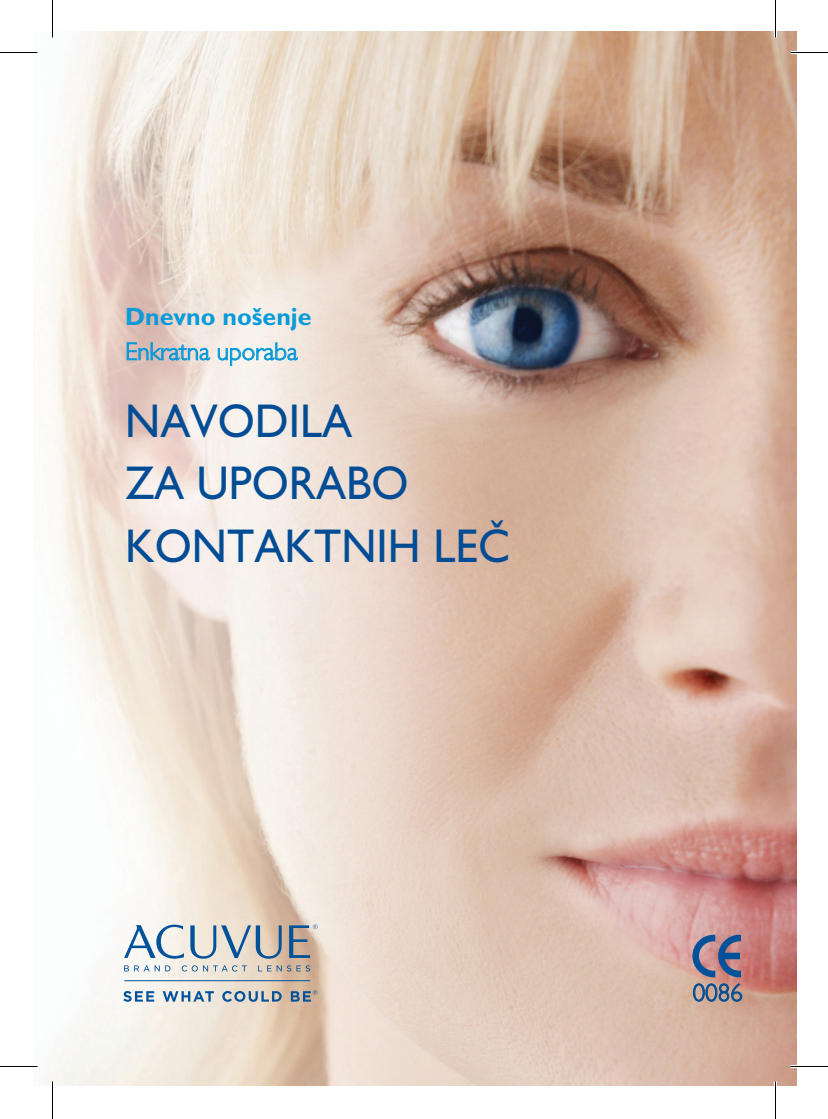
<style>
.page{position:relative;width:828px;height:1119px;background:#fff}
.page>*{position:absolute;margin:0;border:0;box-sizing:border-box;transform-origin:0 0}
.t1{font:47.5px/62.5px "Gill Sans";color:#014d95;scale:.95 1}
.t2{font:300 25px "Gill Sans";color:#089ad9}
.t3{font:700 25px "Gill Sans";color:#089ad9}
.t4{font:300 25px "Gill Sans";color:#014d95}
</style>
<div class="page">
<img style="left:45px;top:31px;width:752px;height:1054px">
<svg style="left:126px;top:342px;width:85px;height:19px;background:#9ebbca"></svg>
<svg style="left:217px;top:342px;width:81px;height:24px;background:#bcdae4"></svg>
<svg style="left:692px;top:934px;width:50px;height:68px;background:#877f92"></svg>
<hr style="left:124px;top:980px;width:186px;height:1px;background:#01529a">
<svg style="left:124px;top:965px;width:46px;height:6px"></svg>
<svg style="left:182px;top:965px;width:65px;height:6px"></svg>
<svg style="left:258px;top:965px;width:13px;height:6px"></svg>
<svg style="left:277px;top:965px;width:33px;height:6px"></svg>
<svg style="left:289px;top:924px;width:29px;height:33px"></svg>
<svg style="left:124px;top:924px;width:60px;height:34px"></svg>
<svg style="left:190px;top:925px;width:92px;height:33px;background:#b1babe"></svg>
<svg style="left:123px;top:990px;width:31px;height:11px"></svg>
<svg style="left:163px;top:991px;width:51px;height:10px"></svg>
<svg style="left:222px;top:990px;width:60px;height:11px"></svg>
<svg style="left:291px;top:989px;width:27px;height:12px"></svg>
<hr style="left:790px;top:51px;width:38px;height:3px;background:#fff">
<hr style="left:790px;top:1064px;width:38px;height:3px;background:#fff">
<hr style="left:51px;top:0;width:3px;height:37px;background:#fff">
<hr style="left:51px;top:1081px;width:3px;height:37px;background:#fff">
<hr style="left:774px;top:0;width:3px;height:37px;background:#fff">
<hr style="left:774px;top:1081px;width:3px;height:37px;background:#fff">
<hr style="left:0;top:52px;width:38px;height:1px;background:#000">
<hr style="left:790px;top:52px;width:38px;height:1px;background:#000">
<hr style="left:0;top:1065px;width:38px;height:1px;background:#000">
<hr style="left:790px;top:1065px;width:38px;height:1px;background:#000">
<hr style="left:52px;top:0;width:1px;height:37px;background:#000">
<hr style="left:52px;top:1081px;width:1px;height:37px;background:#000">
<hr style="left:775px;top:0;width:1px;height:37px;background:#000">
<hr style="left:775px;top:1081px;width:1px;height:37px;background:#000">
<p class="t3" style="left:125px;top:301px;width:188px">Dnevno noøenje</p>
<p class="t2" style="left:125px;top:337px;width:174px">Enkratna uporaba</p>
<p class="t1" style="left:125px;top:389px;width:406px">NAVODILA<br>ZA UPORABO<br>KONTAKTNIH LEŒ</p>
<p class="t4" style="left:693px;top:978px;width:51px">0086</p>
</div>
